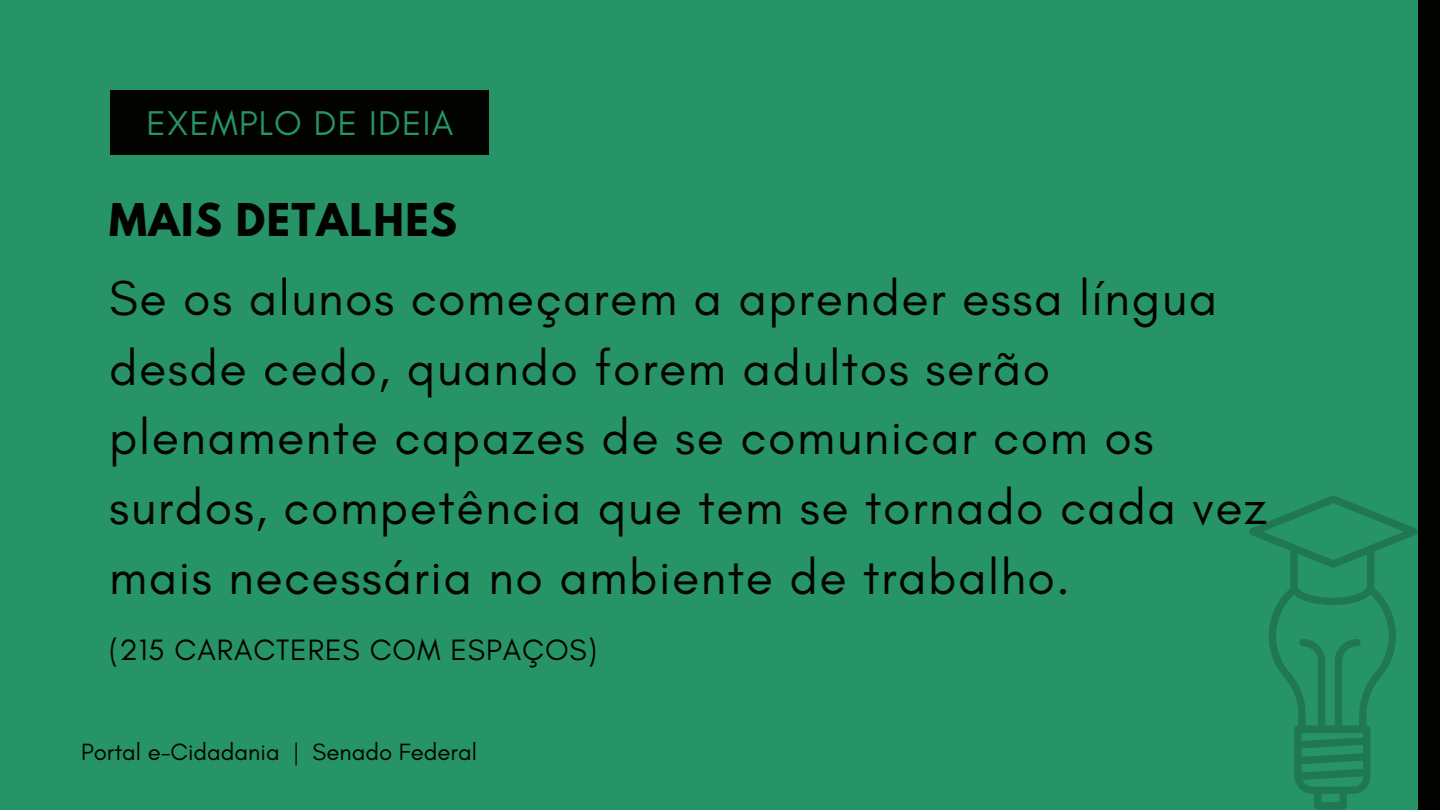
<style>
.page{position:relative;width:1440px;height:810px;background:#279468}
.page>*{position:absolute;margin:0;border:0;box-sizing:border-box;transform-origin:0 0}
.t1{font:50px/69.8px "Glacial Indifference";letter-spacing:.03em;color:#020301}
.t2{font:700 40px "League Spartan";letter-spacing:.035em;color:#020301}
.t3{font:35px "Glacial Indifference";letter-spacing:.035em;color:#279468}
.t4{font:30px "Glacial Indifference";letter-spacing:.03em;color:#020301}
.t5{font:24px "Glacial Indifference";color:#020301}
</style>
<div class="page">
<div style="left:1418px;top:0;width:22px;height:810px;background:#020301"></div>
<div style="left:111px;top:91px;width:378px;height:64px;background:#020301"></div>
<svg style="left:1249px;top:495px;width:169px;height:315px"></svg>
<h1 class="t3" style="left:147px;top:102px;width:308px">EXEMPLO DE IDEIA</h1>
<h2 class="t2" style="left:109px;top:200px;width:349px">MAIS DETALHES</h2>
<h3 class="t1" style="left:109px;top:262px;width:1159px">Se os alunos começarem a aprender essa língua desde cedo, quando forem adultos serão plenamente capazes de se comunicar com os surdos, competência que tem se tornado cada vez mais necessária no ambiente de trabalho.</h3>
<p class="t4" style="left:109px;top:632px;width:489px">(215 CARACTERES COM ESPAÇOS)</p>
<h4 class="t5" style="left:81px;top:738px;width:397px">Portal e-Cidadania | Senado Federal</h4>
</div>
